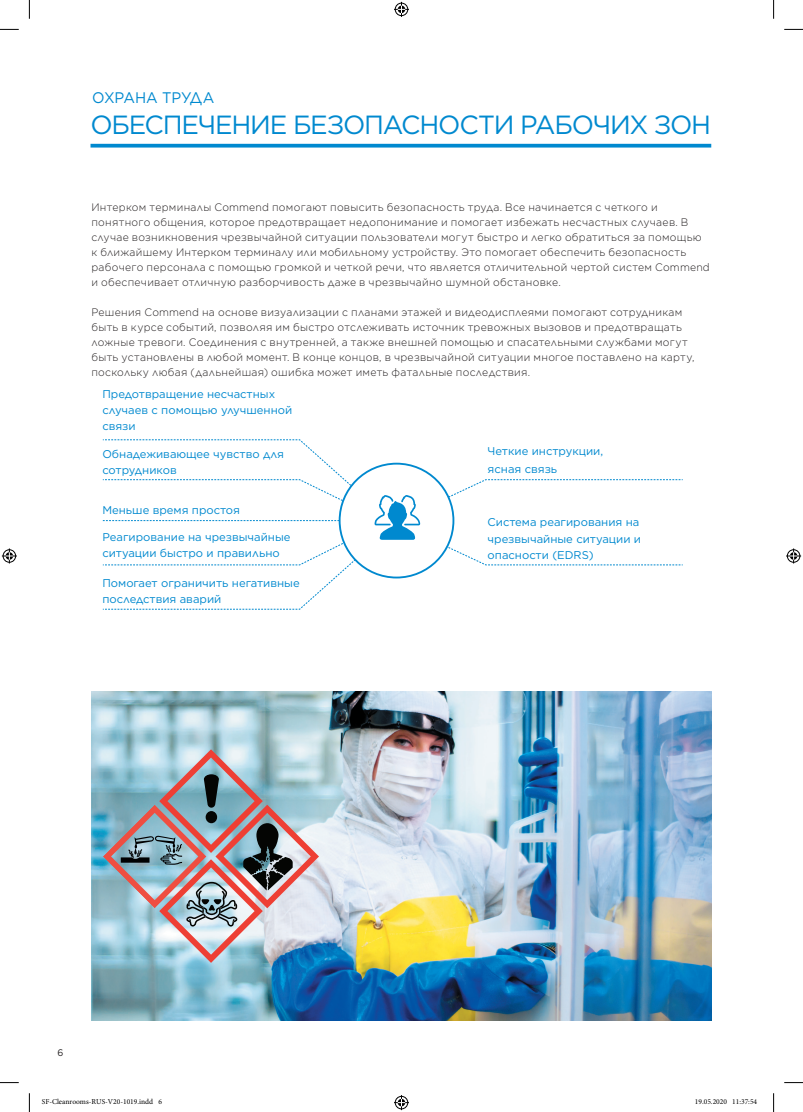
<style>
.page{position:relative;width:803px;height:1112px;background:#fff}
.page>*{position:absolute;margin:0;border:0;box-sizing:border-box;transform-origin:0 0}
.t1{font:26.25px "Gotham";letter-spacing:-.05em;color:#0089cf}
.t2{font:15.25px "Gotham";color:#0089cf;scale:.96 1}
.t3{font:11.25px/16.2px "Gotham";color:#0089cf}
.t4{font:300 10.88px/15px "Gotham";letter-spacing:.03em;color:#231f20;scale:.96 1}
.t5{font:9.62px "Gotham";color:#231f20;scale:.96 1}
.t6{font:7.5px "Minion Pro";color:#000}
</style>
<div class="page">
<img style="left:91px;top:691px;width:620px;height:329px">
<svg style="left:103px;top:749px;width:216px;height:213px"></svg>
<svg style="left:103px;top:520px;width:236px;height:1px"></svg>
<svg style="left:437px;top:479px;width:246px;height:23px"></svg>
<svg style="left:437px;top:541px;width:246px;height:24px"></svg>
<svg style="left:102px;top:534px;width:258px;height:75px"></svg>
<svg style="left:102px;top:439px;width:258px;height:67px"></svg>
<hr style="left:91px;top:144px;width:620px;height:3px;background:#0089cf">
<div style="left:340px;top:463px;width:113px;height:114px;background:#fff;border-radius:50%"></div>
<div style="left:339px;top:462px;width:115px;height:116px;border:2px solid #0089cf;border-radius:50%"></div>
<svg style="left:374px;top:495px;width:46px;height:44px"></svg>
<svg style="left:0;top:29px;width:19px;height:1px"></svg>
<svg style="left:784px;top:29px;width:19px;height:1px"></svg>
<svg style="left:0;top:1082px;width:19px;height:1px"></svg>
<svg style="left:784px;top:1082px;width:19px;height:1px"></svg>
<svg style="left:29px;top:0;width:1px;height:19px"></svg>
<svg style="left:29px;top:1093px;width:1px;height:18px"></svg>
<svg style="left:773px;top:0;width:1px;height:19px"></svg>
<svg style="left:773px;top:1093px;width:1px;height:18px"></svg>
<svg style="left:394px;top:2px;width:15px;height:15px"></svg>
<svg style="left:394px;top:1095px;width:15px;height:14px"></svg>
<svg style="left:2px;top:548px;width:15px;height:15px"></svg>
<svg style="left:786px;top:548px;width:15px;height:15px"></svg>
<h2 class="t2" style="left:92px;top:88px;width:129px">охрана труда</h2>
<h1 class="t1" style="left:91px;top:108px;width:622px">Обеспечение безопасности рабочих зон</h1>
<p class="t4" style="left:91px;top:200px;width:646px">Интерком терминалы Commend помогают повысить безопасность труда. Все начинается с четкого и понятного общения, которое предотвращает недопонимание и помогает избежать несчастных случаев. В случае возникновения чрезвычайной ситуации пользователи могут быстро и легко обратиться за помощью к ближайшему Интерком терминалу или мобильному устройству. Это помогает обеспечить безопасность рабочего персонала с помощью громкой и четкой речи, что является отличительной чертой систем Commend и обеспечивает отличную разборчивость даже в чрезвычайно шумной обстановке.</p>
<p class="t4" style="left:91px;top:304px;width:630px">Решения Commend на основе визуализации с планами этажей и видеодисплеями помогают сотрудникам быть в курсе событий, позволяя им быстро отслеживать источник тревожных вызовов и предотвращать ложные тревоги. Соединения с внутренней, а также внешней помощью и спасательными службами могут быть установлены в любой момент. В конце концов, в чрезвычайной ситуации многое поставлено на карту, поскольку любая (дальнейшая) ошибка может иметь фатальные последствия.</p>
<p class="t3" style="left:102px;top:385px;width:191px">П редотвращение несчастных случаев с помощью улучшенной связи</p>
<p class="t3" style="left:102px;top:445px;width:183px">Обнадеживающее чувство для сотрудников</p>
<p class="t3" style="left:488px;top:442px;width:117px;line-height:18px">Ч еткие инструкции, ясная связь</p>
<p class="t3" style="left:102px;top:501px;width:139px">Меньше время простоя</p>
<p class="t3" style="left:102px;top:528px;width:190px">Реагирование на чрезвычайные ситуации быстро и правильно</p>
<p class="t3" style="left:488px;top:514px;width:155px">Система реагирования на чрезвычайные ситуации и опасности (ED RS)</p>
<p class="t3" style="left:102px;top:574px;width:199px">Помогает ограничить негативные последствия аварий</p>
<p class="t5" style="left:57px;top:1045px;width:8px">6</p>
<p class="t6" style="left:42px;top:1096px;width:122px">SF-Cleanrooms-RUS-V20-1019.indd 6</p>
<p class="t6" style="left:695px;top:1096px;width:64px">19.05.2020 11:37:54</p>
</div>
